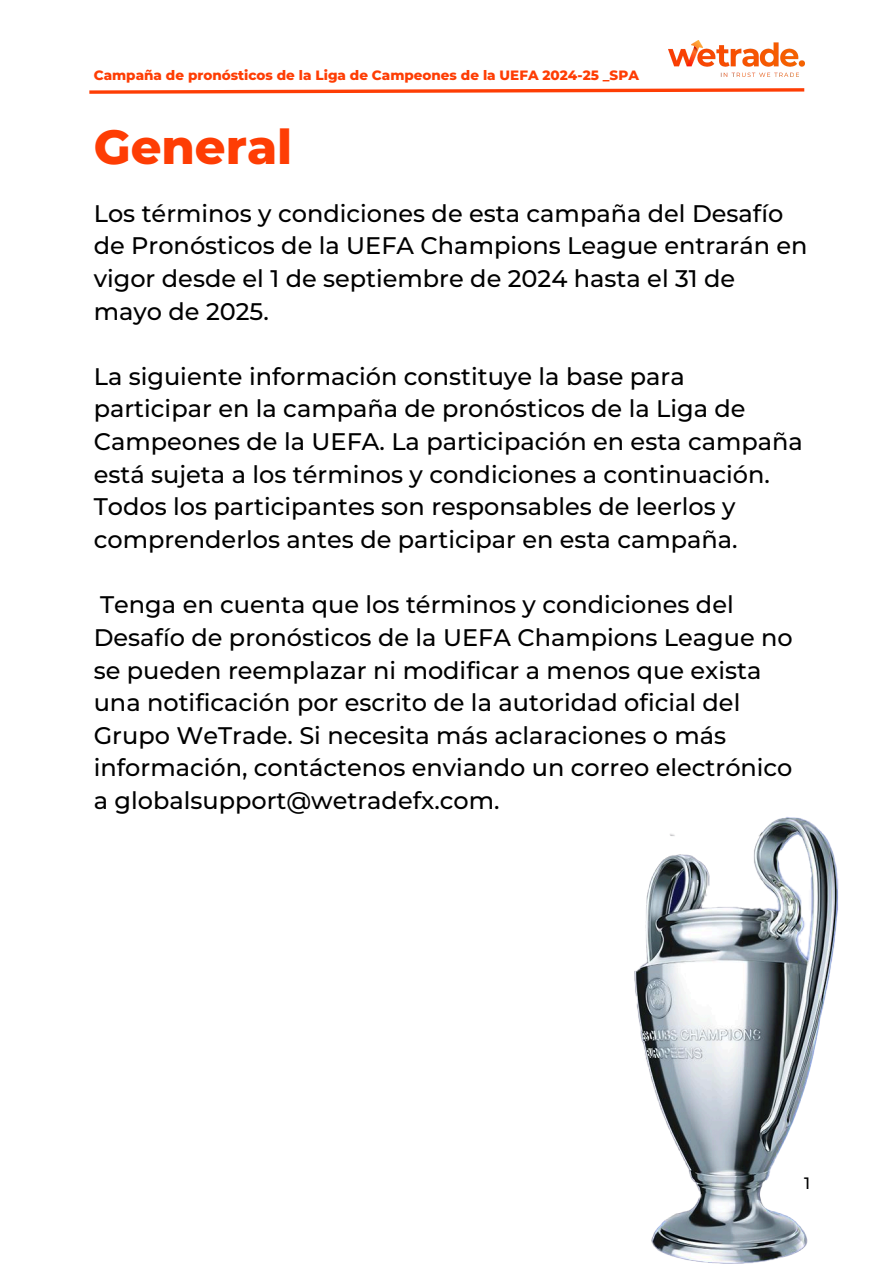
<style>
.page{position:relative;width:894px;height:1264px;background:#fff}
.page>*{position:absolute;margin:0;border:0;box-sizing:border-box;transform-origin:0 0}
.t1{font:800 48px "Montserrat";color:#fe3d04}
.t2{font:500 24px/32.7px "Montserrat";color:#000}
.t3{font:500 16.5px "Montserrat";color:#000}
.t4{font:800 13.5px "Montserrat";color:#fe3d04}
</style>
<div class="page">
<svg style="left:89px;top:88px;width:716px;height:6px"></svg>
<img style="left:668px;top:41px;width:136px;height:36px">
<img style="left:634px;top:817px;width:204px;height:446px">
<h2 class="t4" style="left:94px;top:67px;width:546px">Campaña de pronósticos de la Liga de Campeones de la UEFA 2024-25 _SPA</h2>
<h2 class="t1" style="left:94px;top:117px;width:200px">General</h2>
<p class="t2" style="left:94px;top:197px;width:715px">Los términos y condiciones de esta campaña del Desafío de Pronósticos de la UEFA Champions League entrarán en vigor desde el 1 de septiembre de 2024 hasta el 31 de mayo de 2025.</p>
<h1 class="t2" style="left:94px;top:360px;width:710px">La siguiente información constituye la base para participar en la campaña de pronósticos de la Liga de Campeones de la UEFA. La participación en esta campaña está sujeta a los términos y condiciones a continuación.<br>Todos los participantes son responsables de leerlos y comprenderlos antes de participar en esta campaña.</h1>
<h2 class="t2" style="left:94px;top:588px;width:700px">Tenga en cuenta que los términos y condiciones del Desafío de pronósticos de la UEFA Champions League no se pueden reemplazar ni modificar a menos que exista una notificación por escrito de la autoridad oficial del Grupo WeTrade. Si necesita más aclaraciones o más información, contáctenos enviando un correo electrónico a globalsupport@wetradefx.com.</h2>
<p class="t3" style="left:804px;top:1173px;width:8px">1</p>
</div>
